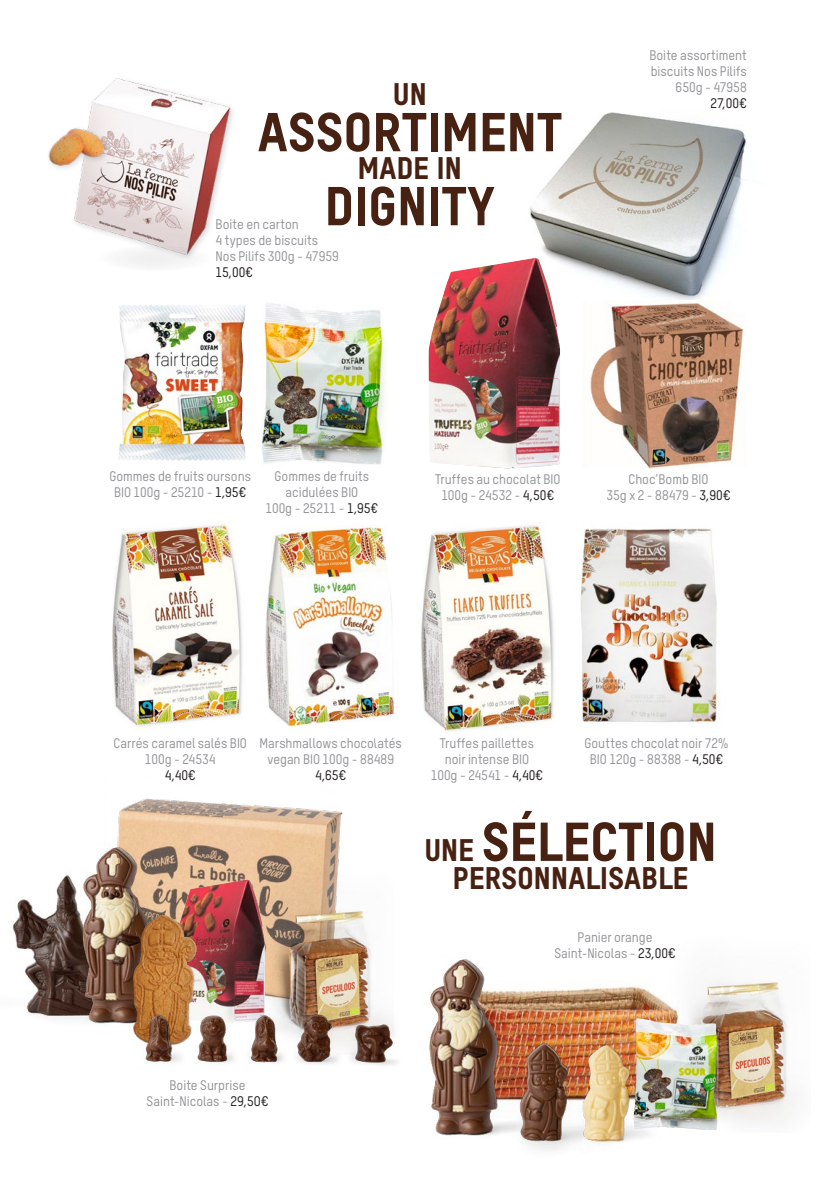
<style>
.page{position:relative;width:840px;height:1191px;background:#fff}
.page>*{position:absolute;margin:0;border:0;box-sizing:border-box;transform-origin:0 0}
.t1{font:53.2px "T Star Heavy";letter-spacing:.01em;color:#472212}
.t2{font:30.4px "T Star Heavy";letter-spacing:.01em;color:#472212}
.t3{font:13.6px/16px "T Star Pro Medium";color:#939598;text-align:center}
.t4{font:13.6px "T Star Pro Medium";color:#231f20}
.s1{color:#231f20}
.s2{font-size:30.4px}
</style>
<div class="page">
<img style="left:428px;top:265px;width:131px;height:203px">
<img style="left:112px;top:523px;width:130px;height:204px">
<img style="left:421px;top:525px;width:108px;height:207px">
<img style="left:118px;top:305px;width:120px;height:156px">
<img style="left:238px;top:304px;width:148px;height:161px">
<img style="left:74px;top:78px;width:159px;height:171px">
<div style="left:45px;top:125px;width:66px;height:48px;background:#231f20;opacity:.2"></div>
<img style="left:45px;top:124px;width:64px;height:54px">
<img style="left:489px;top:112px;width:257px;height:202px">
<img style="left:582px;top:301px;width:163px;height:167px">
<img style="left:265px;top:526px;width:130px;height:201px">
<img style="left:529px;top:525px;width:188px;height:198px">
<img style="left:12px;top:877px;width:52px;height:142px">
<img style="left:118px;top:798px;width:225px;height:81px">
<img style="left:64px;top:822px;width:149px;height:203px">
<img style="left:175px;top:879px;width:77px;height:112px">
<img style="left:105px;top:890px;width:129px;height:135px">
<img style="left:252px;top:866px;width:119px;height:125px">
<img style="left:126px;top:991px;width:271px;height:75px">
<img style="left:560px;top:986px;width:101px;height:29px">
<img style="left:429px;top:959px;width:131px;height:177px">
<img style="left:661px;top:980px;width:132px;height:143px">
<img style="left:503px;top:1015px;width:158px;height:135px">
<img style="left:633px;top:1018px;width:84px;height:112px">
<svg style="left:96px;top:245px;width:117px;height:27px;fill:#f6f6f6"></svg>
<p class="t2" style="left:393px;top:74px;width:35px">UN</p>
<p class="t1" style="left:258px;top:98px;width:305px">ASSORTIMENT</p>
<p class="t2" style="left:358px;top:149px;width:105px">MADE IN</p>
<p class="t1" style="left:325px;top:172px;width:171px">DIGNITY</p>
<p class="t3" style="left:215px;top:215px;width:125px;text-align:left">Boite en carton<br>4 types de biscuits<br>Nos Pilifs 300g - 47959</p>
<p class="t4" style="left:215px;top:262px;width:39px">15,00€</p>
<p class="t3" style="left:649px;top:46px;width:99px;text-align:right">Boite assortiment biscuits Nos Pilifs<br>650g - 47958</p>
<p class="t4" style="left:710px;top:93px;width:38px">27,00€</p>
<p class="t3" style="left:109px;top:467px;width:143px">Gommes de fruits oursons<br>BIO 100g - 25210 - <span class="s1">1,95€</span></p>
<p class="t3" style="left:274px;top:467px;width:96px">Gommes de fruits</p>
<p class="t3" style="left:265px;top:483px;width:114px">acidulées BIO<br>100g - 25211 - <span class="s1">1,95€</span></p>
<p class="t3" style="left:435px;top:470px;width:127px">Truffes au chocolat BIO<br>100g - 24532 - <span class="s1">4,50€</span></p>
<p class="t3" style="left:606px;top:470px;width:125px">Choc’Bomb BIO<br>35g x 2 - 88479 - <span class="s1">3,90€</span></p>
<p class="t3" style="left:113px;top:734px;width:135px">Carrés caramel salés BIO<br>100g - 24534<br><span class="s1">4,40€</span></p>
<p class="t3" style="left:259px;top:734px;width:144px">Marshmallows chocolatés vegan BIO 100g - 88489<br><span class="s1">4,65€</span></p>
<p class="t3" style="left:430px;top:734px;width:114px">Truffes paillettes noir intense BIO<br>100g - 24541 - <span class="s1">4,40€</span></p>
<p class="t3" style="left:584px;top:734px;width:145px">Gouttes chocolat noir 72%<br>BIO 120g - 88388 - <span class="s1">4,50€</span></p>
<p class="t1" style="left:424px;top:808px;width:293px"><span class="s2">UNE</span> SÉLECTION</p>
<p class="t2" style="left:452px;top:859px;width:237px">PERSONNALISABLE</p>
<p class="t3" style="left:169px;top:1076px;width:78px">Boite Surprise</p>
<p class="t3" style="left:146px;top:1092px;width:123px">Saint-Nicolas - <span class="s1">29,50€</span></p>
<p class="t3" style="left:577px;top:928px;width:76px">Panier orange</p>
<p class="t3" style="left:554px;top:944px;width:123px">Saint-Nicolas - <span class="s1">23,00€</span></p>
</div>
